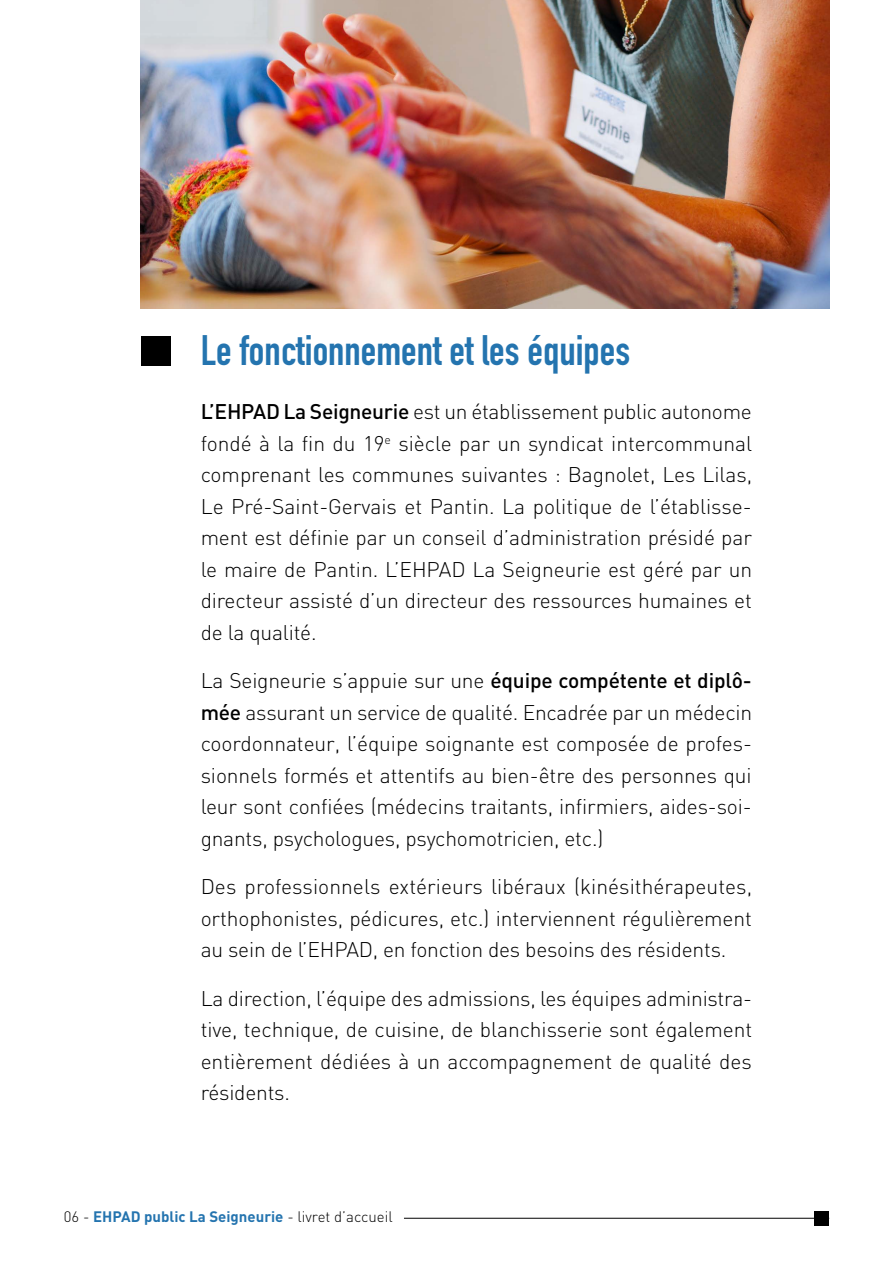
<style>
.page{position:relative;width:893px;height:1263px;background:#fff}
.page>*{position:absolute;margin:0;border:0;box-sizing:border-box;transform-origin:0 0}
.t1{font:42px "DIN Engschrift Std";color:#2474af}
.t2{font:300 21px/31.5px "DIN";letter-spacing:-.01em;color:#000;text-align:justify}
.t3{font:700 15px "DIN";color:#2474af}
.s1{font-weight:500}
.s2{font-weight:300;color:#000}
</style>
<div class="page">
<hr style="left:404px;top:1218px;width:425px;height:1px;background:#000">
<div style="left:814px;top:1211px;width:15px;height:15px;background:#000"></div>
<div style="left:141px;top:336px;width:30px;height:30px;background:#000"></div>
<img style="left:141px;top:0;width:688px;height:309px">
<h1 class="t1" style="left:201px;top:326px;width:431px">Le fonctionnement et les équipes</h1>
<p class="t2" style="left:201px;top:396px;width:553px"><span class="s1">L’EHPAD La Seigneurie</span> est un établissement public autonome fondé à la fin du 19<sup>e</sup> siècle par un syndicat intercommunal comprenant les communes suivantes : Bagnolet, Les Lilas, Le Pré-Saint-Gervais et Pantin. La politique de l’établisse&shy;ment est définie par un conseil d’administration présidé par le maire de Pantin. L’EHPAD La Seigneurie est géré par un directeur assisté d’un directeur des ressources humaines et de la qualité.</p>
<p class="t2" style="left:201px;top:665px;width:553px">La Seigneurie s’appuie sur une <span class="s1">équipe compétente et diplô&shy;mée</span> assurant un service de qualité. Encadrée par un médecin coordonnateur, l’équipe soignante est composée de profes&shy;sionnels formés et attentifs au bien-être des personnes qui leur sont confiées (médecins traitants, infirmiers, aides-soi&shy;gnants, psychologues, psychomotricien, etc.)</p>
<p class="t2" style="left:201px;top:871px;width:553px">Des professionnels extérieurs libéraux (kinésithérapeutes, orthophonistes, pédicures, etc.) interviennent régulièrement au sein de l’EHPAD, en fonction des besoins des résidents.</p>
<p class="t2" style="left:201px;top:982px;width:553px">La direction, l’équipe des admissions, les équipes administra&shy;tive, technique, de cuisine, de blanchisserie sont également entièrement dédiées à un accompagnement de qualité des résidents.</p>
<p class="t3" style="left:64px;top:1207px;width:330px"><span class="s2">06 -</span> EHPAD public La Seigneurie <span class="s2">- livret d’accueil</span></p>
</div>
